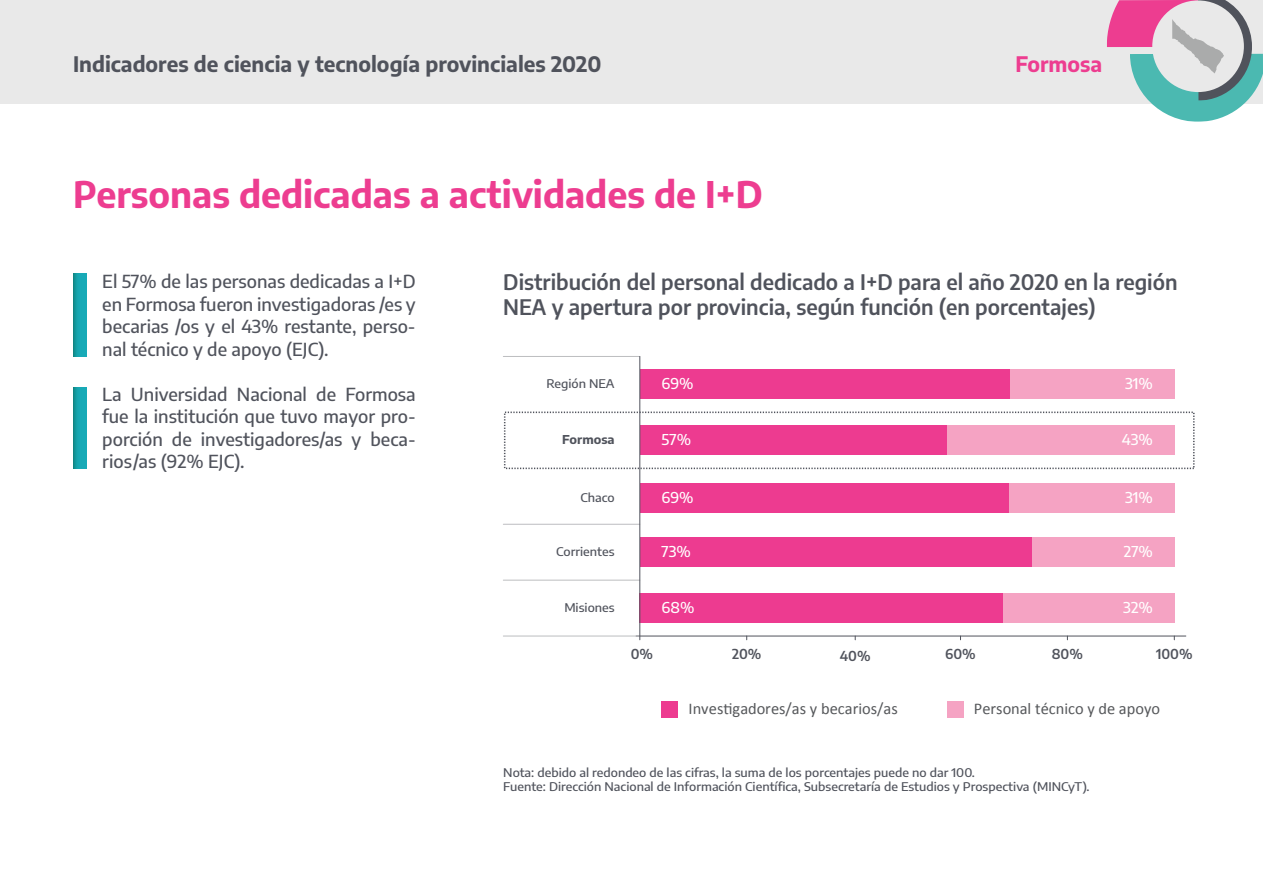
<style>
.page{position:relative;width:1263px;height:893px;background:#fff}
.page>*{position:absolute;margin:0;border:0;box-sizing:border-box;transform-origin:0 0}
.t1{font:700 36px "Encode Sans";color:#ed3d90}
.t2{font:600 21px/25.2px "Encode Sans";color:#50535c}
.t3{font:700 21px "Encode Sans";color:#50535c}
.t4{font:700 21px "Encode Sans";color:#ed3d90}
.t5{font:500 18px/22.5px "Encode Sans";color:#50535c;text-align:justify}
.t6{font:16.35px "Calibri";color:#56585b}
.t7{font:500 15px "Encode Sans";color:#fff}
.t8{font:600 13.5px "Encode Sans";color:#50535c}
.t9{font:500 12px/14.4px "Encode Sans";color:#50535c;scale:1.05 1}
.t10{font:700 12px "Encode Sans";color:#50535c;scale:1.05 1}
</style>
<div class="page">
<div style="left:0;top:0;width:1263px;height:103px;background:#e9e9e9"></div>
<svg style="left:1107px;top:0;width:156px;height:122px"></svg>
<svg style="left:73px;top:274px;width:13px;height:82px"></svg>
<svg style="left:73px;top:387px;width:13px;height:81px"></svg>
<div style="left:662px;top:701px;width:16px;height:17px;background:#ed3b90"></div>
<div style="left:947px;top:701px;width:16px;height:17px;background:#f5a3c3"></div>
<hr style="left:636px;top:636px;width:550px;height:1px;background:#50535c">
<hr style="left:503px;top:356px;width:137px;height:1px;background:#bcbdc0">
<hr style="left:503px;top:580px;width:137px;height:1px;background:#bcbdc0">
<hr style="left:503px;top:524px;width:137px;height:1px;background:#bcbdc0">
<hr style="left:503px;top:636px;width:137px;height:1px;background:#bcbdc0">
<div style="left:640px;top:369px;width:370px;height:30px;background:#ed3b90"></div>
<div style="left:640px;top:483px;width:369px;height:30px;background:#ed3b90"></div>
<div style="left:640px;top:425px;width:307px;height:30px;background:#ed3b90"></div>
<div style="left:640px;top:593px;width:363px;height:30px;background:#ed3b90"></div>
<div style="left:1010px;top:369px;width:165px;height:30px;background:#f5a3c3"></div>
<div style="left:1009px;top:483px;width:166px;height:30px;background:#f5a3c3"></div>
<div style="left:947px;top:425px;width:228px;height:30px;background:#f5a3c3"></div>
<div style="left:1003px;top:593px;width:172px;height:30px;background:#f5a3c3"></div>
<div style="left:640px;top:537px;width:392px;height:30px;background:#ed3b90"></div>
<div style="left:1032px;top:537px;width:143px;height:30px;background:#f5a3c3"></div>
<hr style="left:639px;top:356px;width:1px;height:284px;background:#50535c">
<p class="t3" style="left:73px;top:49px;width:530px">Indicadores de ciencia y tecnología provinciales 2020</p>
<p class="t4" style="left:1015px;top:49px;width:88px">Formosa</p>
<h1 class="t1" style="left:73px;top:168px;width:691px">Personas dedicadas a actividades de I+D</h1>
<p class="t5" style="left:102px;top:270px;width:315px">El 57% de las personas dedicadas a I+D en Formosa fueron investigadoras /es y becarias /os y el 43% restante, perso&shy;nal técnico y de apoyo (EJC).</p>
<p class="t5" style="left:102px;top:382px;width:315px">La Universidad Nacional de Formosa fue la institución que tuvo mayor pro&shy;porción de investigadores/as y beca&shy;rios/as (92% EJC).</p>
<p class="t2" style="left:503px;top:268px;width:676px">Distribución del personal dedicado a I+D para el año 2020 en la región<br>NEA y apertura por provincia, según función (en porcentajes)</p>
<p class="t9" style="left:546px;top:376px;width:66px">Región NEA</p>
<p class="t7" style="left:662px;top:373px;width:34px">69%</p>
<p class="t7" style="left:1125px;top:373px;width:29px">31%</p>
<p class="t10" style="left:562px;top:431px;width:52px">Formosa</p>
<p class="t7" style="left:662px;top:429px;width:31px">57%</p>
<p class="t7" style="left:1122px;top:429px;width:33px">43%</p>
<p class="t9" style="left:580px;top:490px;width:34px">Chaco</p>
<p class="t7" style="left:662px;top:487px;width:34px">69%</p>
<p class="t7" style="left:1125px;top:487px;width:29px">31%</p>
<p class="t9" style="left:556px;top:544px;width:57px">Corrientes</p>
<p class="t7" style="left:662px;top:541px;width:31px">73%</p>
<p class="t7" style="left:1124px;top:541px;width:31px">27%</p>
<p class="t9" style="left:564px;top:600px;width:49px">Misiones</p>
<p class="t7" style="left:662px;top:597px;width:34px">68%</p>
<p class="t7" style="left:1123px;top:597px;width:31px">32%</p>
<p class="t8" style="left:631px;top:644px;width:24px">0%</p>
<p class="t8" style="left:732px;top:644px;width:31px">20%</p>
<p class="t8" style="left:840px;top:646px;width:32px">40%</p>
<p class="t8" style="left:945px;top:644px;width:32px">60%</p>
<p class="t8" style="left:1052px;top:644px;width:33px">80%</p>
<p class="t8" style="left:1156px;top:644px;width:38px">100%</p>
<p class="t6" style="left:689px;top:698px;width:211px">Investigadores/as y becarios/as</p>
<p class="t6" style="left:974px;top:698px;width:188px">Personal técnico y de apoyo</p>
<p class="t9" style="left:503px;top:765px;width:560px">Nota: debido al redondeo de las cifras, la suma de los porcentajes puede no dar 100.<br>Fuente: Dirección Nacional de Información Científica, Subsecretaría de Estudios y Prospectiva (MINCyT).</p>
</div>
